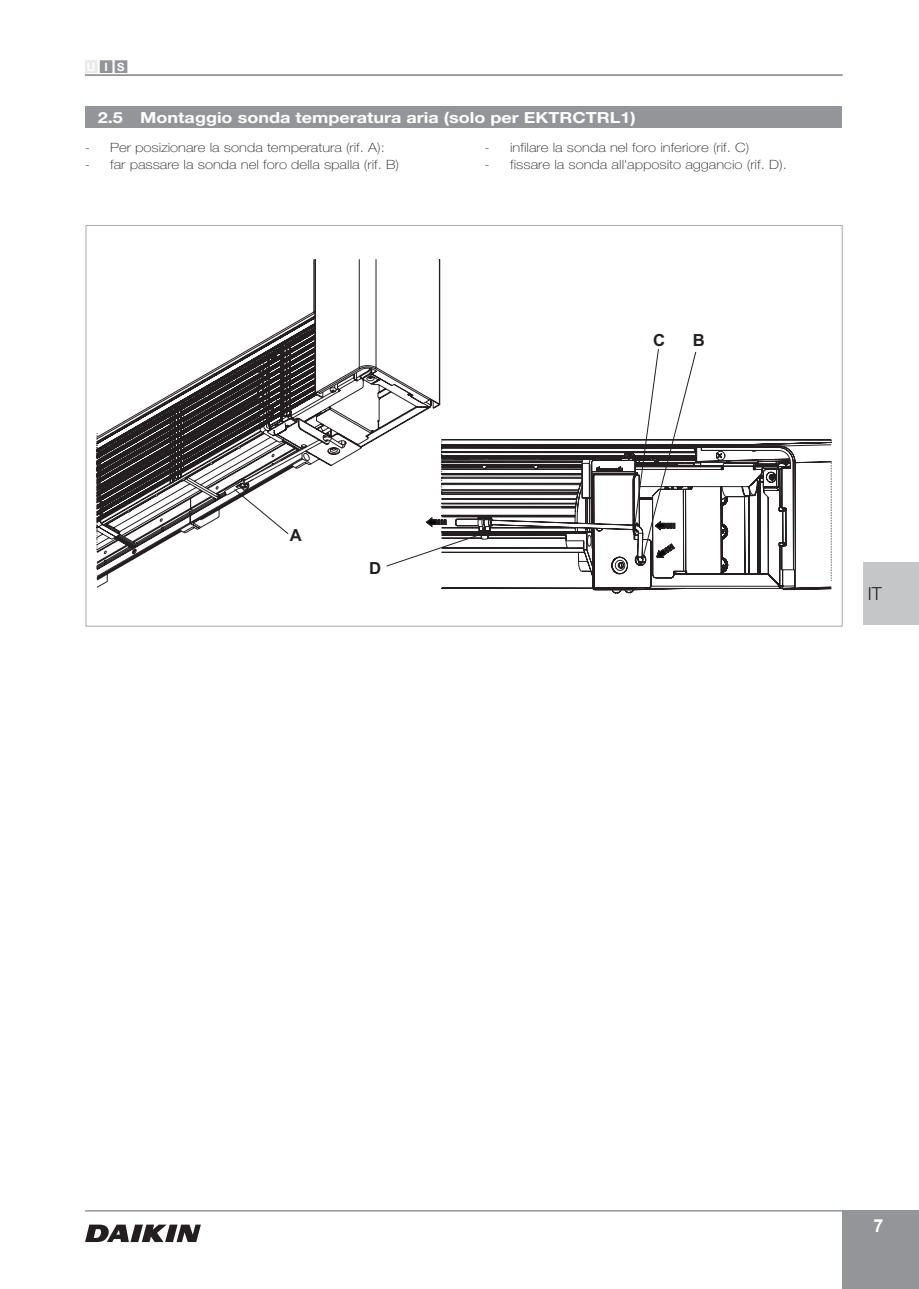
<style>
.page{position:relative;width:919px;height:1289px;background:#fff}
.page>*{position:absolute;margin:0;border:0;box-sizing:border-box;transform-origin:0 0}
.t1{font:300 18px "Helvetica Neue LT Std";color:#231f20}
.t2{font:700 18px "Arial";color:#fff}
.t3{font:700 16.65px "Arial";color:#231f20}
.t4{font:700 15.3px "Helvetica Neue LT Std";color:#fff;scale:1.18 1}
.t5{font:100 12.75px "Helvetica Neue LT Std";color:#231f20;scale:1.18 1}
.t6{font:700 11.4px "Helvetica Neue LT Std";color:#fff}
</style>
<div class="page">
<hr style="left:85px;top:1209px;width:757px;height:2px;background:#939598">
<div style="left:842px;top:1209px;width:76px;height:79px;background:#939598"></div>
<hr style="left:85px;top:74px;width:757px;height:2px;background:#939598">
<div style="left:115px;top:61px;width:12px;height:11px;background:#939598"></div>
<div style="left:115px;top:60px;width:12px;height:13px;border:1px solid #939598"></div>
<div style="left:100px;top:61px;width:12px;height:11px;background:#939598"></div>
<div style="left:100px;top:60px;width:12px;height:13px;border:1px solid #939598"></div>
<div style="left:85px;top:61px;width:12px;height:11px;background:#e9eaea"></div>
<svg style="left:96px;top:259px;width:344px;height:329px"></svg>
<svg style="left:96px;top:311px;width:344px;height:258px"></svg>
<svg style="left:426px;top:439px;width:405px;height:151px"></svg>
<svg style="left:441px;top:445px;width:355px;height:145px"></svg>
<svg style="left:467px;top:351px;width:324px;height:242px"></svg>
<svg style="left:386px;top:348px;width:273px;height:218px"></svg>
<svg style="left:96px;top:317px;width:249px;height:252px"></svg>
<div style="left:85px;top:106px;width:756px;height:22px;background:#939598"></div>
<svg style="left:85px;top:1224px;width:116px;height:17px"></svg>
<div style="left:863px;top:562px;width:55px;height:63px;background:#c5c6c8"></div>
<p class="t6" style="left:87px;top:60px;width:39px">UIS</p>
<p class="t4" style="left:98px;top:108px;width:23px">2.5</p>
<p class="t4" style="left:140px;top:108px;width:421px">Montaggio sonda temperatura aria (solo per EKTRCTRL1)</p>
<p class="t5" style="left:85px;top:140px;width:256px">- Per posizionare la sonda temperatura (rif. A):</p>
<p class="t5" style="left:85px;top:157px;width:268px">- far passare la sonda nel foro della spalla (rif. B)</p>
<h2 class="t3" style="left:290px;top:526px;width:14px">A</h2>
<h2 class="t3" style="left:369px;top:558px;width:14px">D</h2>
<p class="t5" style="left:484px;top:140px;width:226px">- infilare la sonda nel foro inferiore (rif. C)</p>
<p class="t5" style="left:484px;top:157px;width:258px">- fissare la sonda all'apposito aggancio (rif. D).</p>
<h2 class="t3" style="left:653px;top:330px;width:14px">C</h2>
<h2 class="t3" style="left:692px;top:331px;width:14px">B</h2>
<h1 class="t1" style="left:867px;top:583px;width:16px">IT</h1>
<h1 class="t2" style="left:873px;top:1212px;width:12px">7</h1>
</div>
